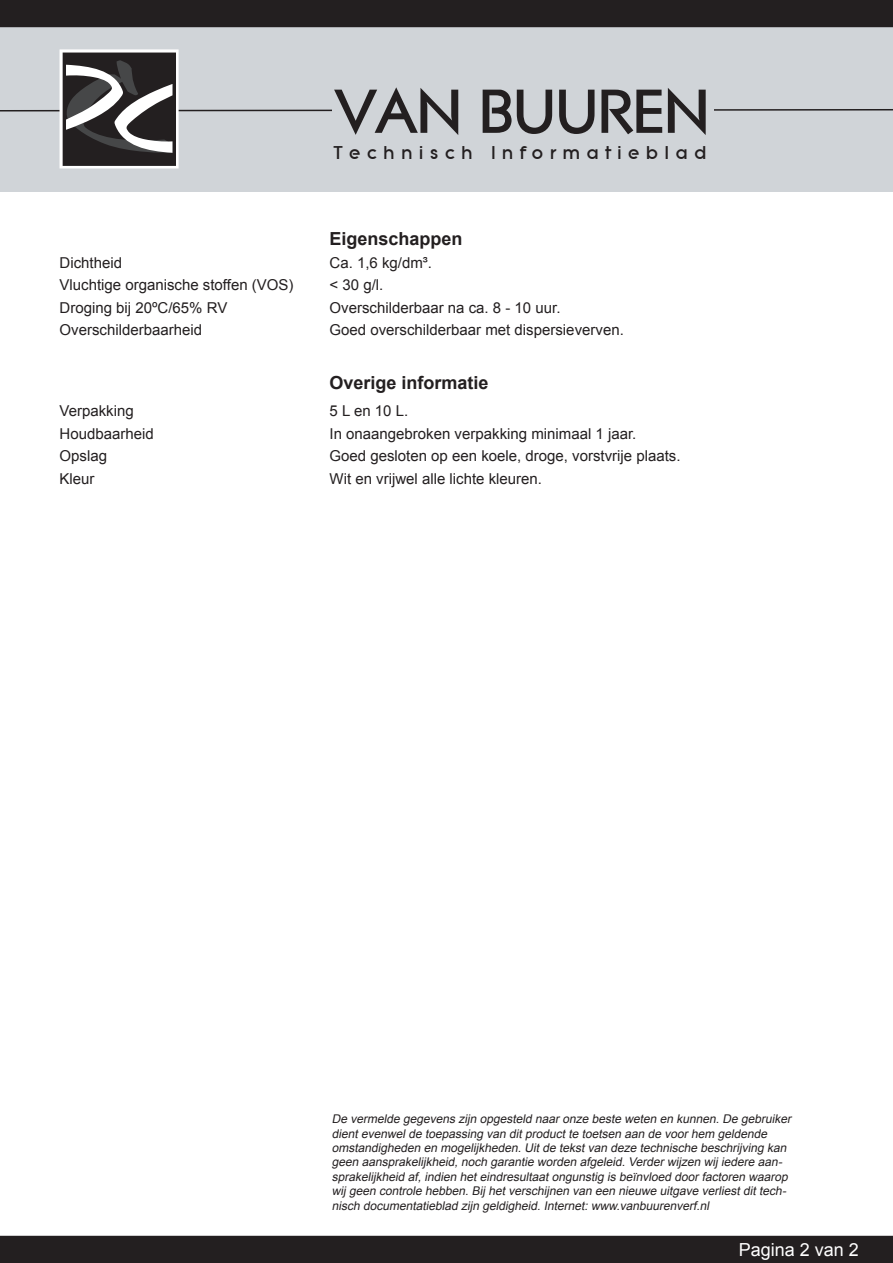
<style>
.page{position:relative;width:893px;height:1263px;background:#fff}
.page>*{position:absolute;margin:0;border:0;box-sizing:border-box;transform-origin:0 0}
.t1{font:60px "Lissen";color:#231f20}
.t2{font:700 18px "Arial";color:#231f20}
.t3{font:18px "Lissen";letter-spacing:.38em;color:#231f20}
.t4{font:18px "Arial";color:#fff}
.t5{font:15px "Arial";color:#231f20}
.t6{font:italic 12px/14.4px "Arial";color:#231f20}
</style>
<div class="page">
<div style="left:0;top:1px;width:893px;height:191px;background:#d0d4d8"></div>
<svg style="left:0;top:49px;width:893px;height:119px"></svg>
<div style="left:0;top:0;width:893px;height:27px;background:#231f20"></div>
<div style="left:332px;top:77px;width:381px;height:64px;background:#d0d4d8"></div>
<div style="left:0;top:1236px;width:893px;height:27px;background:#231f20"></div>
<p class="t1" style="left:336px;top:78px;width:375px">VAN BUUREN</p>
<p class="t3" style="left:334px;top:142px;width:374px">Technisch Informatieblad</p>
<p class="t2" style="left:330px;top:227px;width:135px">Eigenschappen</p>
<p class="t5" style="left:60px;top:252px;width:64px">Dichtheid</p>
<p class="t5" style="left:330px;top:252px;width:104px">Ca. 1,6 kg/dm³.</p>
<p class="t5" style="left:60px;top:275px;width:236px">Vluchtige organische stoffen (VOS)</p>
<p class="t5" style="left:330px;top:275px;width:55px">&lt; 30 g/l.</p>
<p class="t5" style="left:60px;top:297px;width:169px">Droging bij 20ºC/65% RV</p>
<p class="t5" style="left:330px;top:297px;width:232px">Overschilderbaar na ca. 8 - 10 uur.</p>
<p class="t5" style="left:60px;top:320px;width:144px">Overschilderbaarheid</p>
<p class="t5" style="left:330px;top:320px;width:296px">Goed overschilderbaar met dispersieverven.</p>
<p class="t2" style="left:330px;top:371px;width:161px">Overige informatie</p>
<p class="t5" style="left:60px;top:401px;width:76px">Verpakking</p>
<p class="t5" style="left:330px;top:401px;width:80px">5 L en 10 L.</p>
<p class="t5" style="left:60px;top:423px;width:96px">Houdbaarheid</p>
<p class="t5" style="left:330px;top:423px;width:308px">In onaangebroken verpakking minimaal 1 jaar.</p>
<p class="t5" style="left:60px;top:446px;width:49px">Opslag</p>
<p class="t5" style="left:330px;top:446px;width:353px">Goed gesloten op een koele, droge, vorstvrije plaats.</p>
<p class="t5" style="left:60px;top:468px;width:37px">Kleur</p>
<p class="t5" style="left:330px;top:468px;width:214px">Wit en vrijwel alle lichte kleuren.</p>
<p class="t6" style="left:332px;top:1112px;width:464px">De vermelde gegevens zijn opgesteld naaronze beste weten en kunnen.De gebruiker dientevenwelde toepassing van ditproductte toetsen aan de voorhem geldende omstandigheden en mogelijkheden.Uitde tekstvan deze technische beschrijving kan geen aansprakelijkheid,noch garantie worden afgeleid.Verderwijzen wij iedere aan&shy;sprakelij kheid af,indien heteindresultaatongunstig is beïnvloed doorfactoren waarop wij geen controle hebben.Bij hetverschijnen van een nieuwe uitgave verliestdittech&shy;nisch documentatieblad zijn geldigheid.Internet:www.vanbuurenverf.nl</p>
<p class="t4" style="left:739px;top:1237px;width:122px">Pagina 2 van 2</p>
</div>
